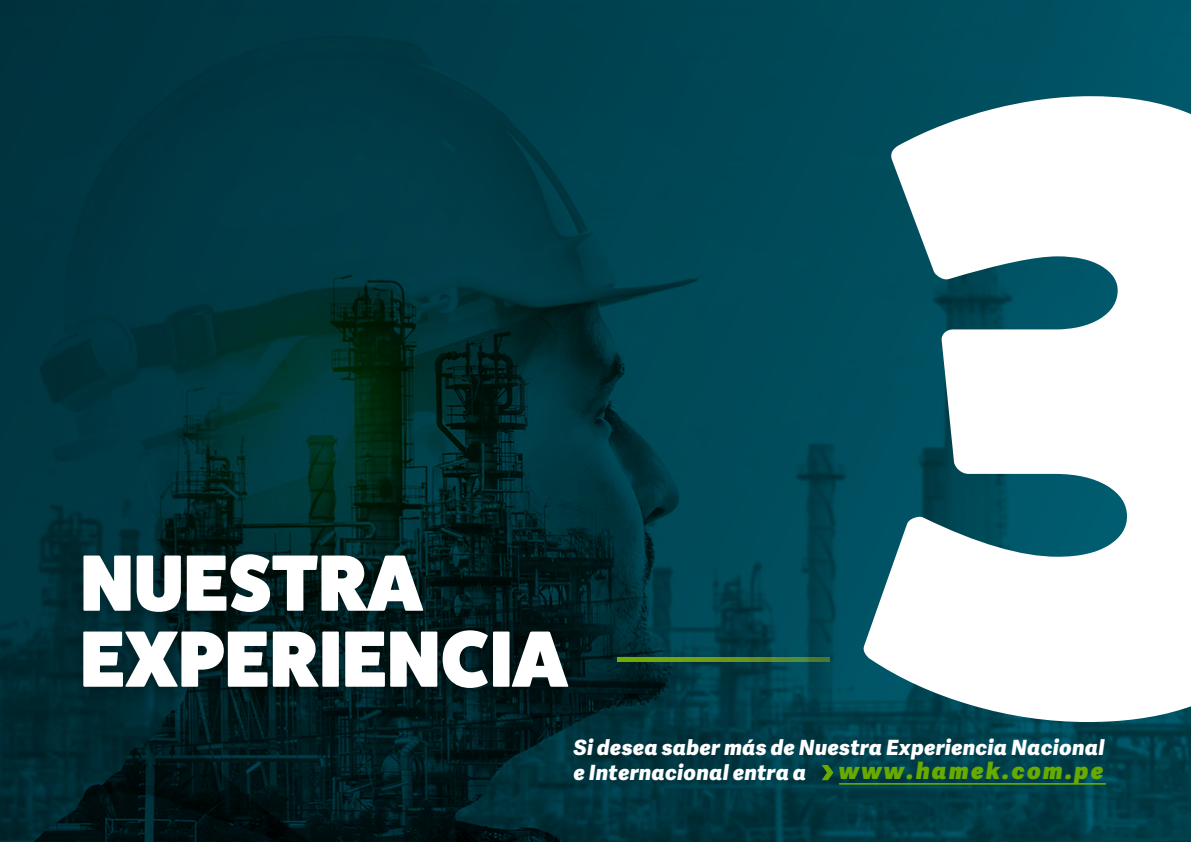
<style>
.page{position:relative;width:1191px;height:842px;background:#fff}
.page>*{position:absolute;margin:0;border:0;box-sizing:border-box;transform-origin:0 0}
.t1{font:800 870px "Fat Frank";color:#fff}
.t2{font:800 80px/76px "Fat Frank";letter-spacing:.01em;color:#fff}
.t3{font:italic 800 23px "Adelle Sans EXT";letter-spacing:.11em;color:#68aa00}
.t4{font:italic 800 21px/25px "Adelle Sans EXT";letter-spacing:.02em;color:#fff}
</style>
<div class="page">
<img style="left:0;top:0;width:1191px;height:842px">
<img style="left:64px;top:531px;width:522px;height:197px">
<svg style="left:618px;top:657px;width:211px;height:5px"></svg>
<hr style="left:839px;top:783px;width:267px;height:2px;background:#68aa00">
<svg style="left:822px;top:765px;width:11px;height:15px"></svg>
<h2 class="t2" style="left:81px;top:546px;width:488px">NUESTRA<br>EXPERIENCIA</h2>
<h1 class="t1" style="left:832px;top:-79px;width:497px">3</h1>
<p class="t4" style="left:574px;top:733px;width:532px">Si desea saber más de Nuestra Experiencia Nacional e Internacional entra a</p>
<p class="t3" style="left:839px;top:751px;width:266px">www.hamek.com.pe</p>
</div>
